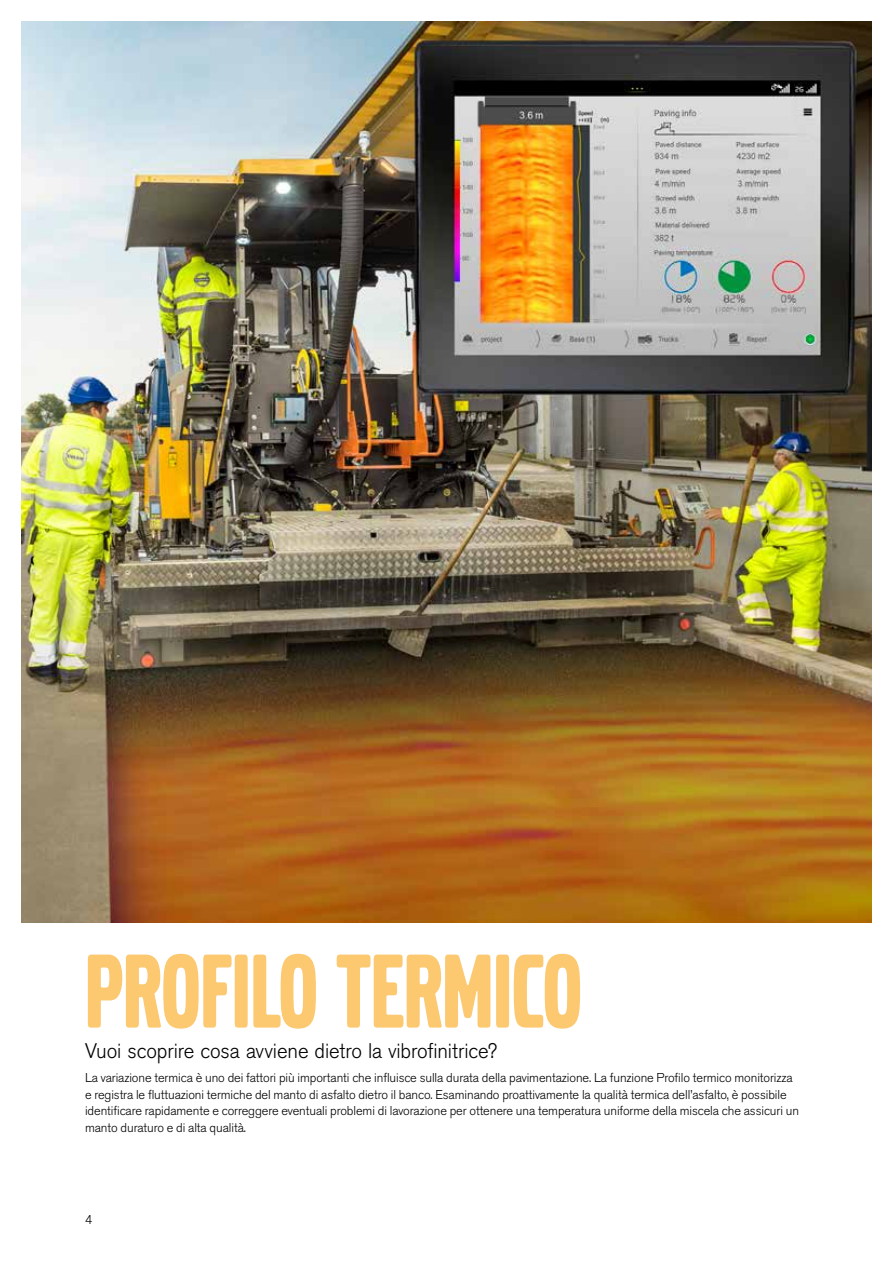
<style>
.page{position:relative;width:893px;height:1263px;background:#fff}
.page>*{position:absolute;margin:0;border:0;box-sizing:border-box;transform-origin:0 0}
.t1{font:109.5px "Volvo Broad Pro";color:#fcc870}
.t2{font:300 21px "Volvo Sans Pro";letter-spacing:-.005em;color:#000}
.t3{font:300 12.75px/16.5px "Volvo Sans Pro";letter-spacing:-.005em;color:#000}
</style>
<div class="page">
<img style="left:21px;top:21px;width:851px;height:902px">
<h1 class="t1" style="left:85px;top:940px;width:498px">PROFILO TERMICO</h1>
<h2 class="t2" style="left:85px;top:1038px;width:414px">Vuoi scoprire cosa avviene dietro la vibrofinitrice?</h2>
<p class="t3" style="left:85px;top:1069px;width:715px">La variazione termica è uno dei fattori più importanti che influisce sulla durata della pavimentazione. La funzione Profilo termico monitorizza e registra le fluttuazioni termiche del manto di asfalto dietro il banco. Esaminando proattivamente la qualità termica dell’asfalto, è possibile identificare rapidamente e correggere eventuali problemi di lavorazione per ottenere una temperatura uniforme della miscela che assicuri un manto duraturo e di alta qualità.</p>
<p class="t3" style="left:85px;top:1211px;width:9px">4</p>
</div>
